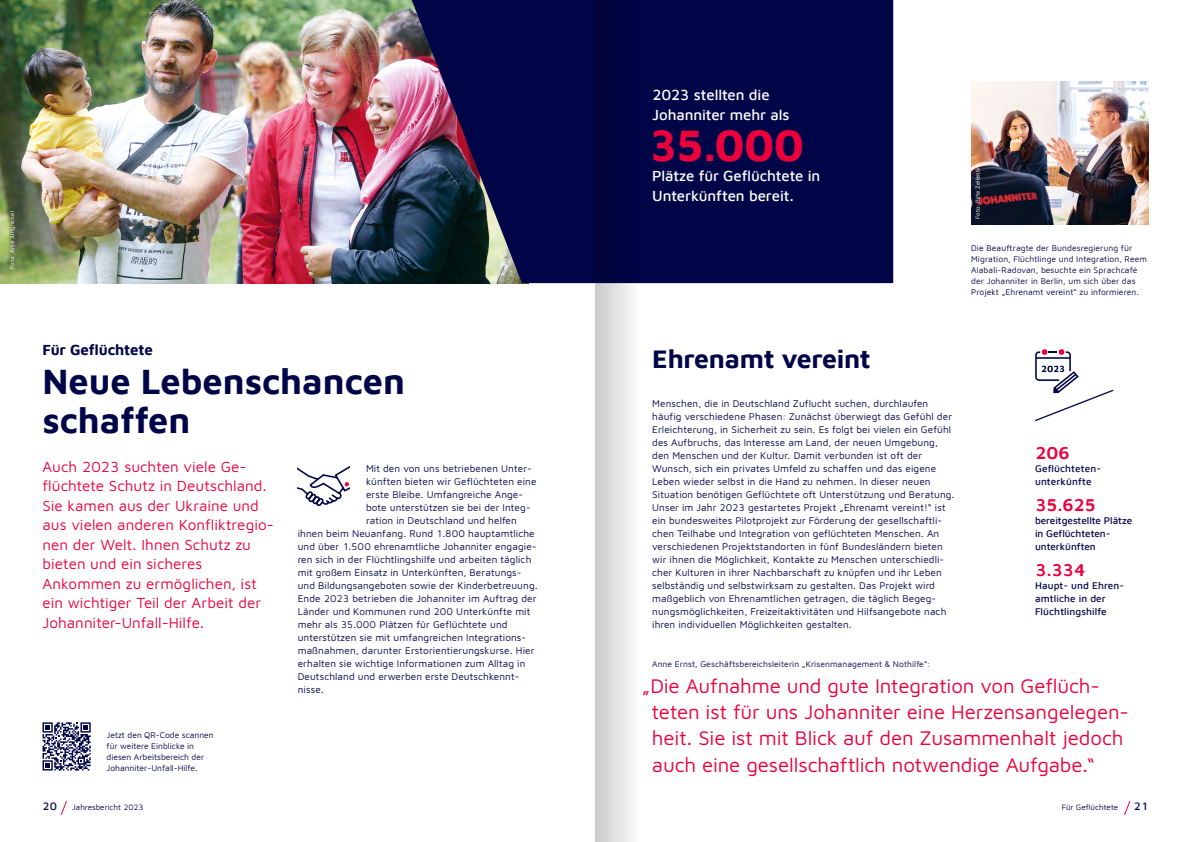
<style>
.page{position:relative;width:1191px;height:842px;background:#fff}
.page>*{position:absolute;margin:0;border:0;box-sizing:border-box;transform-origin:0 0}
.t1{font:700 45px "Maven Johanniter";color:#eb003c}
.t2{font:700 36px/39px "Maven Johanniter";color:#000548}
.t3{font:700 26px "Maven Johanniter";letter-spacing:-.01em;color:#000548}
.t4{font:20.2px/26.3px "Maven Johanniter";letter-spacing:-.01em;color:#eb003c}
.t5{font:600 18px "Maven Johanniter";letter-spacing:-.04em;color:#eb003c}
.t6{font:15px/19.5px "Maven Johanniter";letter-spacing:.005em;color:#eb003c}
.t7{font:500 15px/20px "Maven Johanniter";letter-spacing:-.01em;color:#fff}
.t8{font:700 15px "Maven Johanniter";letter-spacing:-.01em;color:#000548}
.t9{font:500 11px "Maven Johanniter";color:#000548}
.t10{font:10px/13px "Maven Johanniter";letter-spacing:.01em;color:#000548}
.t11{font:500 10px/13px "Maven Johanniter";letter-spacing:.01em;color:#000548}
.t12{font:8.5px/11px "Maven Johanniter";letter-spacing:.01em;color:#000548}
.t13{font:8px "Maven Johanniter";color:#000548}
.t14{font:6px "Maven Johanniter";color:#fff}
</style>
<div class="page">
<img style="left:0;top:0;width:412px;height:283px">
<img style="left:1003px;top:81px;width:145px;height:144px">
<svg style="left:1035px;top:349px;width:79px;height:73px"></svg>
<svg style="left:298px;top:466px;width:51px;height:40px"></svg>
<svg style="left:412px;top:0;width:591px;height:283px;fill:#000548"></svg>
<svg style="left:43px;top:722px;width:48px;height:48px"></svg>
<svg style="left:1124px;top:801px;width:6px;height:14px"></svg>
<svg style="left:60px;top:801px;width:7px;height:14px"></svg>
<svg style="left:595px;top:0;width:68px;height:842px"></svg>
<p class="t14" style="left:8px;top:269px;width:59px;rotate:-90deg">Foto: Anja Jungnickel</p>
<h3 class="t8" style="left:43px;top:339px;width:112px">Für Geflüchtete</h3>
<h2 class="t2" style="left:43px;top:359px;width:364px">Neue Lebenschancen schaffen</h2>
<p class="t6" style="left:43px;top:456px;width:233px">Auch 2023 suchten viele Ge&shy;flüchtete Schutz in Deutschland.<br>Sie kamen aus der Ukraine und aus vielen anderen Konfliktregio&shy;nen der Welt. Ihnen Schutz zu bieten und ein sicheres<br>Ankommen zu ermöglichen, ist ein wichtiger Teil der Arbeit der<br>Johanniter-Unfall-Hilfe.</p>
<p class="t10" style="left:366px;top:461px;width:167px">Mit den von uns betriebenen Unter-</p>
<p class="t10" style="left:366px;top:474px;width:172px">künften bieten wir Geflüchteten eine</p>
<p class="t10" style="left:366px;top:487px;width:159px">erste Bleibe. Umfangreiche Ange-</p>
<p class="t10" style="left:366px;top:500px;width:166px">bote unterstützen sie bei der Integ-</p>
<p class="t10" style="left:366px;top:513px;width:152px">ration in Deutschland und helfen</p>
<p class="t10" style="left:298px;top:526px;width:238px">ihnen beim Neuanfang. Rund 1.800 hauptamtliche</p>
<p class="t10" style="left:298px;top:539px;width:240px">und über 1.500 ehrenamtliche Johanniter engagie-</p>
<p class="t10" style="left:298px;top:552px;width:235px">ren sich in der Flüchtlingshilfe und arbeiten täglich</p>
<p class="t10" style="left:298px;top:565px;width:225px">mit großem Einsatz in Unterkünften, Beratungs-</p>
<p class="t10" style="left:298px;top:578px;width:241px">und Bildungsangeboten sowie der Kinderbetreuung.</p>
<p class="t10" style="left:298px;top:591px;width:240px">Ende 2023 betrieben die Johanniter im Auftrag der</p>
<p class="t10" style="left:298px;top:604px;width:234px">Länder und Kommunen rund 200 Unterkünfte mit</p>
<p class="t10" style="left:298px;top:617px;width:211px">mehr als 35.000 Plätzen für Geflüchtete und</p>
<p class="t10" style="left:298px;top:630px;width:230px">unterstützen sie mit umfangreichen Integrations-</p>
<p class="t10" style="left:298px;top:643px;width:238px">maßnahmen, darunter Erstorientierungskurse. Hier</p>
<p class="t10" style="left:298px;top:656px;width:229px">erhalten sie wichtige Informationen zum Alltag in</p>
<p class="t10" style="left:298px;top:669px;width:223px">Deutschland und erwerben erste Deutschkennt-</p>
<p class="t10" style="left:298px;top:682px;width:28px">nisse.</p>
<p class="t12" style="left:106px;top:729px;width:109px">Jetzt den QR-Code scannen für weitere Einblicke in diesen Arbeitsbereich der<br>Johanniter-Unfall-Hilfe.</p>
<h3 class="t7" style="left:652px;top:84px;width:139px">2023 stellten die<br>Johanniter mehr als</h3>
<h1 class="t1" style="left:649px;top:114px;width:156px">35.000</h1>
<h3 class="t7" style="left:652px;top:165px;width:170px">Plätze für Geflüchtete in<br>Unterkünften bereit.</h3>
<p class="t14" style="left:973px;top:219px;width:55px;rotate:-90deg">Foto: Birte Zellentin</p>
<p class="t12" style="left:971px;top:242px;width:177px">Die Beauftragte der Bundesregierung für Migration, Flüchtlinge und Integration, Reem Alabali-Radovan, besuchte ein Sprachcafé der Johanniter in Berlin, um sich über das Projekt „Ehrenamt vereint“ zu informieren.</p>
<h3 class="t3" style="left:652px;top:340px;width:220px">Ehrenamt vereint</h3>
<p class="t10" style="left:652px;top:396px;width:304px">Menschen, die in Deutschland Zuflucht suchen, durchlaufen häufig verschiedene Phasen: Zunächst überwiegt das Gefühl der Erleichterung, in Sicherheit zu sein. Es folgt bei vielen ein Gefühl des Aufbruchs, das Interesse am Land, der neuen Umgebung, den Menschen und der Kultur. Damit verbunden ist oft der Wunsch, sich ein privates Umfeld zu schaffen und das eigene Leben wieder selbst in die Hand zu nehmen. In dieser neuen Situation benötigen Geflüchtete oft Unterstützung und Beratung.<br>Unser im Jahr 2023 gestartetes Projekt „Ehrenamt vereint!“ ist ein bundesweites Pilotprojekt zur Förderung der gesellschaftli&shy;chen Teilhabe und Integration von geflüchteten Menschen. An verschiedenen Projektstandorten in fünf Bundesländern bieten wir ihnen die Möglichkeit, Kontakte zu Menschen unterschiedli&shy;cher Kulturen in ihrer Nachbarschaft zu knüpfen und ihr Leben selbständig und selbstwirksam zu gestalten. Das Projekt wird maßgeblich von Ehrenamtlichen getragen, die täglich Begeg&shy;nungsmöglichkeiten, Freizeitaktivitäten und Hilfsangebote nach ihren individuellen Möglichkeiten gestalten.</p>
<p class="t12" style="left:652px;top:658px;width:279px">Anne Ernst, Geschäftsbereichsleiterin „Krisenmanagement &amp; Nothilfe“:</p>
<h3 class="t5" style="left:1035px;top:440px;width:37px">206</h3>
<p class="t11" style="left:1035px;top:461px;width:66px">Geflüchteten&shy;unterkünfte</p>
<h3 class="t5" style="left:1035px;top:492px;width:63px">35.625</h3>
<p class="t11" style="left:1035px;top:513px;width:99px">bereitgestellte Plätze in Geflüchteten&shy;unterkünften</p>
<h3 class="t5" style="left:1035px;top:557px;width:52px">3.334</h3>
<p class="t11" style="left:1035px;top:578px;width:89px">Haupt- und Ehren&shy;amtliche in der<br>Flüchtlingshilfe</p>
<h3 class="t4" style="left:652px;top:671px;width:478px;text-indent:-10px">„Die Aufnahme und gute Integration von Geflüch&shy;teten ist für uns Johanniter eine Herzensangelegen&shy;heit. Sie ist mit Blick auf den Zusammenhalt jedoch auch eine gesellschaftlich notwendige Aufgabe.“</h3>
<p class="t9" style="left:43px;top:798px;width:16px">20</p>
<p class="t13" style="left:72px;top:801px;width:73px">Jahresbericht 2023</p>
<p class="t13" style="left:1061px;top:801px;width:58px">Für Geflüchtete</p>
<p class="t9" style="left:1134px;top:798px;width:16px">21</p>
</div>
